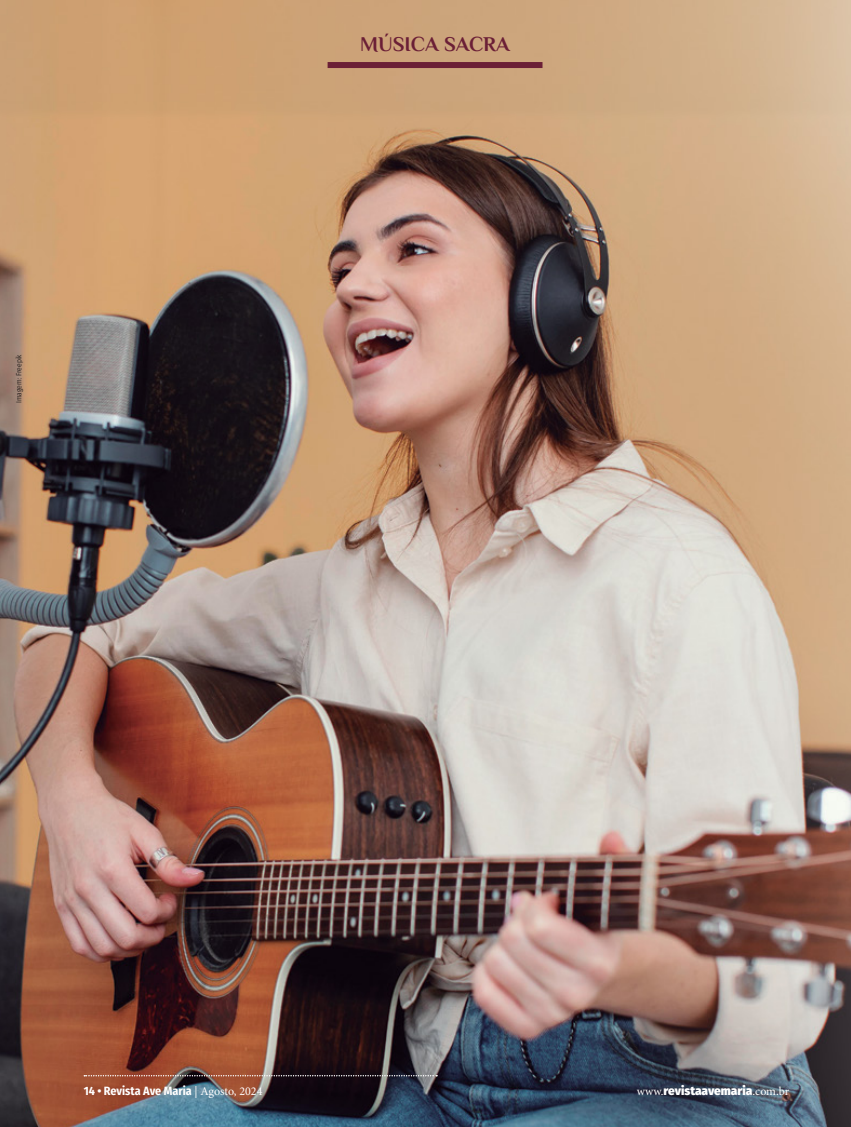
<style>
.page{position:relative;width:851px;height:1127px;background:#fff}
.page>*{position:absolute;margin:0;border:0;box-sizing:border-box;transform-origin:0 0}
.t1{font:700 21px "Philosopher";color:#6b1f36}
.t2{font:700 12px "Fira Sans Condensed";color:#fff}
.t3{font:900 12px "Fira Sans";color:#fff}
.t4{font:300 7.5px "Fira Sans Condensed";color:#000}
.s1{font-family:"Minion Pro";font-weight:400}
</style>
<div class="page">
<img style="left:0;top:0;width:850px;height:1127px">
<div style="left:327px;top:0;width:215px;height:66px;background:#cca47b"></div>
<div style="left:327px;top:62px;width:215px;height:6px;background:#6b1f36"></div>
<svg style="left:84px;top:1075px;width:353px;height:1px"></svg>
<p class="t4" style="left:13px;top:403px;width:51px;rotate:-90deg">Imagem: Freepik</p>
<h1 class="t1" style="left:360px;top:33px;width:151px">MÚSICA SACRA</h1>
<p class="t2" style="left:84px;top:1081px;width:180px">14 • Revista Ave Maria <span class="s1">| Agosto, 2024</span></p>
<p class="t3" style="left:636px;top:1080px;width:154px"><span class="s1">www.</span>revistaavemaria<span class="s1">.com.br</span></p>
</div>
